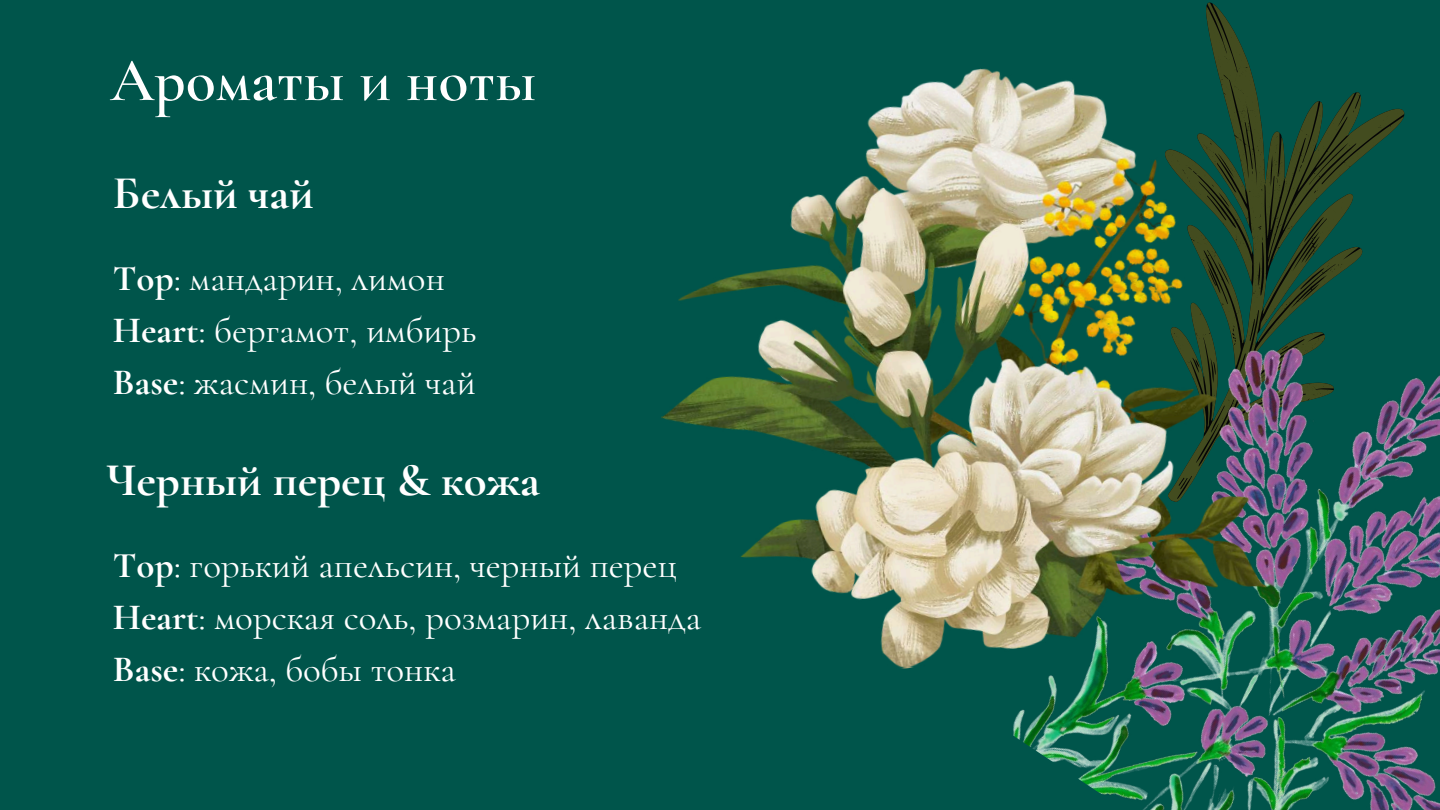
<style>
.page{position:relative;width:1440px;height:810px;background:#00554b}
.page>*{position:absolute;margin:0;border:0;box-sizing:border-box;transform-origin:0 0}
.t1{font:600 62px "Cormorant Garamond";color:#fff}
.t2{font:700 47px "Cormorant Garamond";color:#fff}
.t3{font:37px/51.8px "Cormorant Garamond";color:#fff}
.s1{font-weight:700}
</style>
<div class="page">
<svg style="left:1206px;top:2px;width:199px;height:191px"></svg>
<img style="left:1013px;top:193px;width:427px;height:617px">
<img style="left:661px;top:44px;width:611px;height:648px">
<h1 class="t1" style="left:110px;top:43px;width:428px">Ароматы и ноты</h1>
<p class="t2" style="left:113px;top:164px;width:202px">Белый чай</p>
<p class="t3" style="left:113px;top:253px;width:365px"><span class="s1">Top</span>: мандарин, лимон<br><span class="s1">Heart</span>: бергамот, имбирь<br><span class="s1">Base</span>: жасмин, белый чай</p>
<p class="t2" style="left:107px;top:451px;width:435px">Черный перец &amp; кожа</p>
<p class="t3" style="left:113px;top:539px;width:590px"><span class="s1">Top</span>: горький апельсин, черный перец<br><span class="s1">Heart</span>: морская соль, розмарин, лаванда<br><span class="s1">Base</span>: кожа, бобы тонка</p>
</div>
